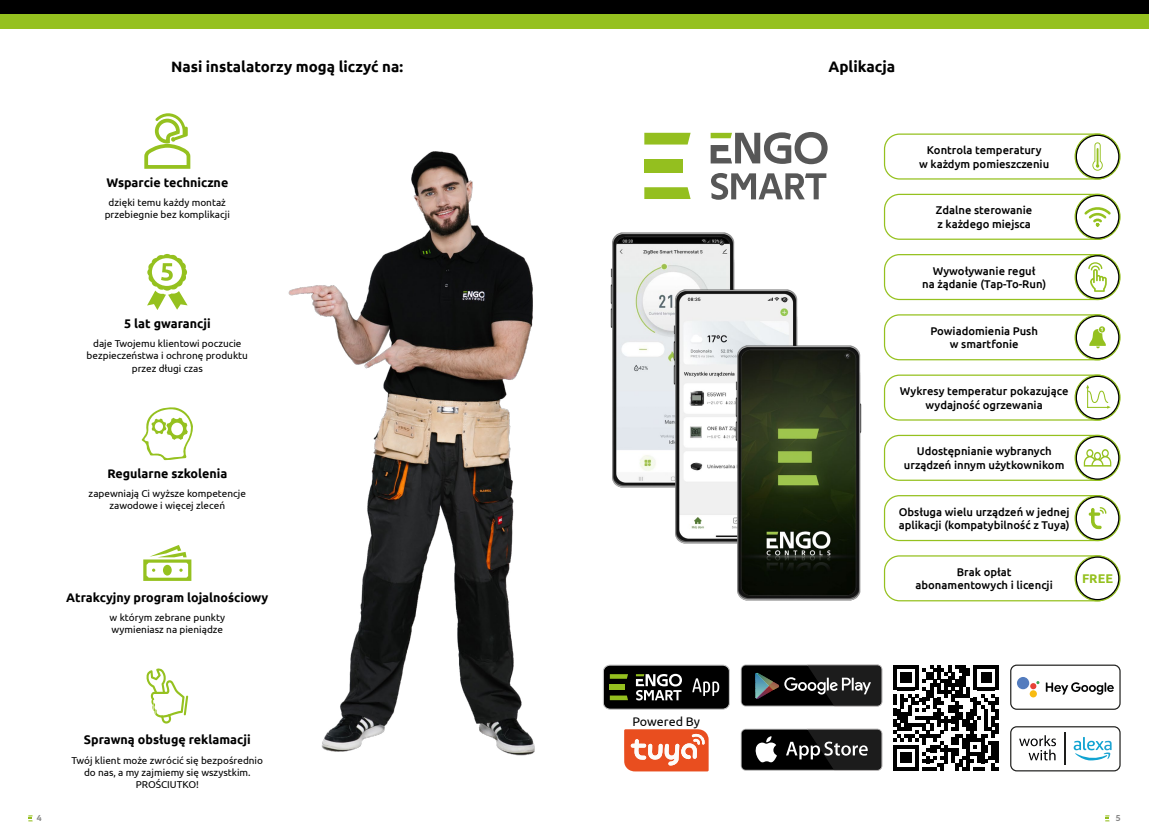
<style>
.page{position:relative;width:1149px;height:833px;background:#fff}
.page>*{position:absolute;margin:0;border:0;box-sizing:border-box;transform-origin:0 0}
.t1{font:700 15.25px "Ubuntu";color:#000}
.t2{font:700 15px "Ubuntu";color:#000}
.t3{font:700 12.62px "Ubuntu";color:#95c11f}
.t4{font:700 12.5px "Ubuntu";color:#000}
.t5{font:12.5px "Ubuntu";color:#000}
.t6{font:500 11.25px/13.5px "Ubuntu";color:#000;text-align:center}
.t7{font:10px/12px "Ubuntu";color:#000;text-align:center}
.t8{font:8.75px "Techna Sans";color:#878787}
</style>
<div class="page">
<svg style="left:28px;top:815px;width:5px;height:6px"></svg>
<svg style="left:1105px;top:815px;width:4px;height:6px"></svg>
<div style="left:0;top:0;width:1148px;height:14px;background:#000"></div>
<div style="left:0;top:14px;width:1148px;height:14px;background:#95c11f"></div>
<img style="left:610px;top:233px;width:125px;height:254px">
<img style="left:673px;top:289px;width:125px;height:255px">
<svg style="left:644px;top:133px;width:46px;height:11px"></svg>
<svg style="left:644px;top:187px;width:46px;height:12px"></svg>
<div style="left:644px;top:159px;width:38px;height:14px;background:#94bf1f"></div>
<svg style="left:710px;top:132px;width:117px;height:32px"></svg>
<svg style="left:711px;top:173px;width:115px;height:27px"></svg>
<div style="left:741px;top:729px;width:140px;height:40px;background:#000;border-radius:4px"></div>
<svg style="left:755px;top:736px;width:21px;height:26px"></svg>
<svg style="left:785px;top:729px;width:97px;height:41px"></svg>
<div style="left:741px;top:665px;width:140px;height:40px;background:#000;border-radius:4px"></div>
<svg style="left:755px;top:664px;width:127px;height:42px"></svg>
<div style="left:883px;top:133px;width:230px;height:47px;border:1px solid #95c11f;border-radius:15px"></div>
<div style="left:883px;top:194px;width:230px;height:46px;border:1px solid #95c11f;border-radius:15px"></div>
<div style="left:883px;top:254px;width:230px;height:46px;border:1px solid #95c11f;border-radius:15px"></div>
<div style="left:883px;top:314px;width:230px;height:46px;border:1px solid #95c11f;border-radius:15px"></div>
<div style="left:883px;top:374px;width:230px;height:46px;border:1px solid #95c11f;border-radius:15px"></div>
<div style="left:883px;top:435px;width:230px;height:46px;border:1px solid #95c11f;border-radius:15px"></div>
<div style="left:883px;top:495px;width:230px;height:46px;border:1px solid #95c11f;border-radius:15px"></div>
<div style="left:883px;top:555px;width:230px;height:46px;border:1px solid #95c11f;border-radius:15px"></div>
<svg style="left:147px;top:254px;width:40px;height:56px"></svg>
<svg style="left:144px;top:113px;width:47px;height:56px"></svg>
<svg style="left:143px;top:545px;width:48px;height:36px"></svg>
<img style="left:288px;top:151px;width:247px;height:605px">
<div style="left:1075px;top:557px;width:43px;height:43px;background:#fff;border-radius:50%"></div>
<div style="left:1074px;top:556px;width:45px;height:44px;border:2px solid #000;border-radius:50%"></div>
<div style="left:1075px;top:496px;width:43px;height:43px;background:#fff;border-radius:50%"></div>
<div style="left:1074px;top:496px;width:45px;height:44px;border:2px solid #000;border-radius:50%"></div>
<svg style="left:1075px;top:436px;width:43px;height:43px"></svg>
<div style="left:1074px;top:435px;width:45px;height:45px;border:2px solid #000;border-radius:50%"></div>
<svg style="left:1075px;top:376px;width:43px;height:43px"></svg>
<div style="left:1074px;top:375px;width:45px;height:45px;border:2px solid #000;border-radius:50%"></div>
<div style="left:1075px;top:316px;width:43px;height:43px;background:#fff;border-radius:50%"></div>
<div style="left:1074px;top:315px;width:45px;height:45px;border:2px solid #000;border-radius:50%"></div>
<svg style="left:1075px;top:255px;width:43px;height:43px"></svg>
<div style="left:1074px;top:255px;width:45px;height:44px;border:2px solid #000;border-radius:50%"></div>
<svg style="left:1075px;top:195px;width:43px;height:43px"></svg>
<div style="left:1074px;top:194px;width:45px;height:45px;border:2px solid #000;border-radius:50%"></div>
<div style="left:1075px;top:135px;width:43px;height:43px;background:#fff;border-radius:50%"></div>
<div style="left:1074px;top:134px;width:45px;height:45px;border:2px solid #000;border-radius:50%"></div>
<div style="left:1074px;top:555px;width:46px;height:46px;border:1px solid #95c11f;border-radius:50%"></div>
<div style="left:1074px;top:495px;width:46px;height:46px;border:1px solid #95c11f;border-radius:50%"></div>
<div style="left:1074px;top:435px;width:46px;height:46px;border:1px solid #95c11f;border-radius:50%"></div>
<div style="left:1074px;top:374px;width:46px;height:46px;border:1px solid #95c11f;border-radius:50%"></div>
<div style="left:1074px;top:314px;width:46px;height:46px;border:1px solid #95c11f;border-radius:50%"></div>
<div style="left:1074px;top:254px;width:46px;height:46px;border:1px solid #95c11f;border-radius:50%"></div>
<div style="left:1074px;top:194px;width:46px;height:46px;border:1px solid #95c11f;border-radius:50%"></div>
<div style="left:1074px;top:133px;width:46px;height:47px;border:1px solid #95c11f;border-radius:50%"></div>
<img style="left:735px;top:345px;width:126px;height:255px">
<div style="left:1009px;top:726px;width:111px;height:45px;border:1px solid #1e1e1c;border-radius:6px"></div>
<svg style="left:1073px;top:737px;width:38px;height:23px"></svg>
<svg style="left:1019px;top:735px;width:36px;height:25px"></svg>
<hr style="left:1064px;top:732px;width:1px;height:33px;background:#1e1e1c">
<div style="left:1009px;top:664px;width:111px;height:46px;border:1px solid #1e1e1c;border-radius:6px"></div>
<div style="left:1016px;top:677px;width:12px;height:12px;background:#537cbe;border-radius:50%"></div>
<div style="left:1029px;top:690px;width:7px;height:7px;background:#f8bb12;border-radius:50%"></div>
<svg style="left:1029px;top:683px;width:7px;height:6px"></svg>
<svg style="left:1045px;top:682px;width:68px;height:13px"></svg>
<div style="left:603px;top:665px;width:126px;height:44px;background:#000;border-radius:7px"></div>
<div style="left:602px;top:664px;width:127px;height:45px;border:1px solid #c6c6c6;border-radius:7px"></div>
<svg style="left:609px;top:674px;width:19px;height:5px"></svg>
<svg style="left:609px;top:695px;width:19px;height:5px"></svg>
<div style="left:609px;top:684px;width:15px;height:6px;background:#95c01f"></div>
<svg style="left:635px;top:674px;width:46px;height:26px"></svg>
<svg style="left:692px;top:678px;width:27px;height:18px"></svg>
<svg style="left:624px;top:729px;width:84px;height:42px"></svg>
<svg style="left:893px;top:665px;width:105px;height:105px"></svg>
<svg style="left:146px;top:668px;width:42px;height:55px"></svg>
<svg style="left:141px;top:407px;width:52px;height:53px"></svg>
<svg style="left:1092px;top:142px;width:10px;height:29px"></svg>
<svg style="left:1081px;top:207px;width:31px;height:20px"></svg>
<svg style="left:1087px;top:262px;width:19px;height:30px"></svg>
<svg style="left:1089px;top:326px;width:16px;height:22px"></svg>
<svg style="left:1085px;top:385px;width:25px;height:24px"></svg>
<svg style="left:1083px;top:449px;width:27px;height:17px"></svg>
<svg style="left:1088px;top:507px;width:17px;height:22px"></svg>
<h2 class="t2" style="left:171px;top:58px;width:233px">Nasi instalatorzy mogą liczyć na:</h2>
<h1 class="t1" style="left:828px;top:58px;width:68px">Aplikacja</h1>
<p class="t4" style="left:106px;top:175px;width:123px">Wsparcie techniczne</p>
<p class="t7" style="left:105px;top:197px;width:127px">dzięki temu każdy montaż przebiegnie bez komplikacji</p>
<p class="t4" style="left:124px;top:315px;width:88px">5 lat gwarancji</p>
<p class="t7" style="left:87px;top:337px;width:163px;line-height:12.5px">daje Twojemu klientowi poczucie bezpieczeństwa i ochronę produktu przez długi czas</p>
<p class="t4" style="left:107px;top:466px;width:121px">Regularne szkolenia</p>
<p class="t7" style="left:89px;top:487px;width:159px">zapewniają Ci wyższe kompetencje zawodowe i więcej zleceń</p>
<p class="t4" style="left:66px;top:589px;width:203px">Atrakcyjny program lojalnościowy</p>
<p class="t7" style="left:110px;top:611px;width:117px;text-align:left">w którym zebrane punkty wymieniasz na pieniądze</p>
<p class="t6" style="left:918px;top:143px;width:132px">Kontrola temperatury<br>w każdym pomieszczeniu</p>
<p class="t6" style="left:935px;top:203px;width:98px;text-align:left">Zdalne sterowanie z każdego miejsca</p>
<p class="t6" style="left:921px;top:263px;width:125px">Wywoływanie reguł<br>na żądanie (Tap-To-Run)</p>
<p class="t6" style="left:930px;top:324px;width:109px">Powiadomienia Push w smartfonie</p>
<p class="t6" style="left:899px;top:384px;width:170px">Wykresy temperatur pokazujące wydajność ogrzewania</p>
<p class="t6" style="left:903px;top:444px;width:162px">Udostępnianie wybranych urządzeń innym użytkownikom</p>
<p class="t6" style="left:898px;top:504px;width:172px;text-align:left">Obsługa wielu urządzeń w jednej aplikacji (kompatybilność z Tuya)</p>
<p class="t6" style="left:915px;top:565px;width:139px">Brak opłat abonamentowych i licencji</p>
<p class="t3" style="left:1081px;top:571px;width:32px">FREE</p>
<p class="t4" style="left:84px;top:732px;width:168px">Sprawną obsługę reklamacji</p>
<p class="t7" style="left:72px;top:754px;width:193px">Twój klient może zwrócić się bezpośrednio do nas, a my zajmiemy się wszystkim.<br>PROŚCIUTKO!</p>
<p class="t5" style="left:632px;top:714px;width:69px">Powered By</p>
<p class="t8" style="left:37px;top:813px;width:6px">4</p>
<p class="t8" style="left:1115px;top:813px;width:6px">5</p>
</div>
